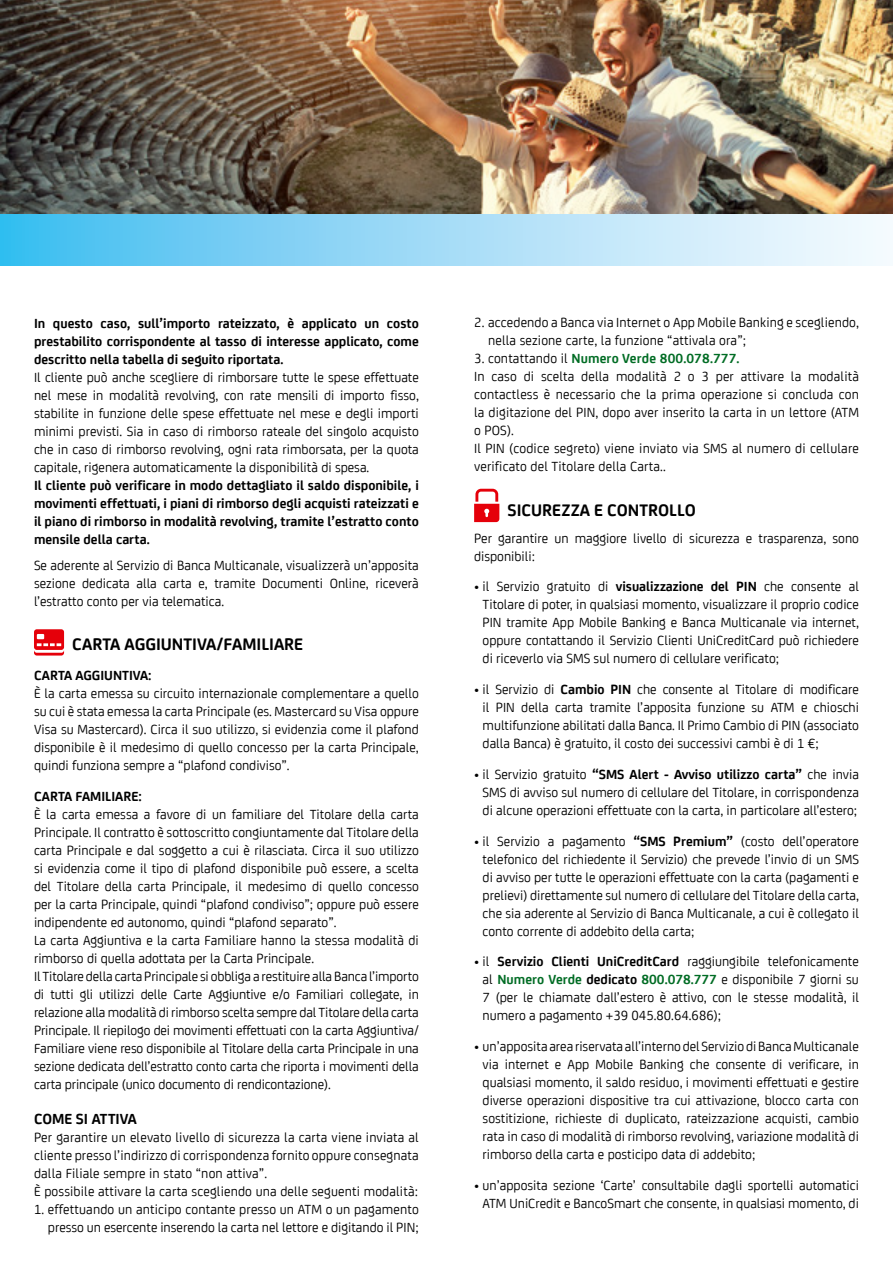
<style>
.page{position:relative;width:893px;height:1263px;background:#fff}
.page>*{position:absolute;margin:0;border:0;box-sizing:border-box;transform-origin:0 0}
.t1{font:700 18px "Uni Credit";color:#000}
.t2{font:700 15.75px "Uni Credit";color:#000}
.t3{font:14.25px/18px "Uni Credit";color:#000;text-align:justify}
.t4{font:700 14.25px/18px "Uni Credit";color:#000;text-align:justify}
.s1{font-weight:700;color:#006c24}
.s2{font-weight:700}
</style>
<div class="page">
<img style="left:1px;top:0;width:892px;height:215px">
<svg style="left:34px;top:629px;width:30px;height:26px"></svg>
<svg style="left:474px;top:489px;width:25px;height:33px"></svg>
<div style="left:0;top:215px;width:893px;height:51px;background:linear-gradient(to right,#41bdf0,#fffcfe)"></div>
<p class="t4" style="left:34px;top:313px;width:386px">In questo caso, sull’importo rateizzato, è applicato un costo prestabilito corrispondente al tasso di interesse applicato, come descritto nella tabella di seguito riportata.</p>
<p class="t3" style="left:34px;top:367px;width:386px">Il cliente può anche scegliere di rimborsare tutte le spese effettuate nel mese in modalità revolving, con rate mensili di importo fisso, stabilite in funzione delle spese effettuate nel mese e degli importi minimi previsti. Sia in caso di rimborso rateale del singolo acquisto che in caso di rimborso revolving, ogni rata rimborsata, per la quota capitale, rigenera automaticamente la disponibilità di spesa.</p>
<p class="t4" style="left:34px;top:475px;width:386px">Il cliente può verificare in modo dettagliato il saldo disponibile, i movimenti effettuati, i piani di rimborso degli acquisti rateizzati e il piano di rimborso in modalità revolving, tramite l’estratto conto mensile della carta.</p>
<p class="t3" style="left:34px;top:555px;width:386px">Se aderente al Servizio di Banca Multicanale, visualizzerà un’apposita sezione dedicata alla carta e, tramite Documenti Online, riceverà l’estratto conto per via telematica.</p>
<p class="t1" style="left:72px;top:630px;width:233px">CARTA AGGIUNTIVA/FAMILIARE</p>
<p class="t4" style="left:34px;top:666px;width:119px">CARTA AGGIUNTIVA:</p>
<p class="t3" style="left:34px;top:684px;width:386px">È la carta emessa su circuito internazionale complementare a quello su cui è stata emessa la carta Principale (es. Mastercard su Visa oppure Visa su Mastercard). Circa il suo utilizzo, si evidenzia come il plafond disponibile è il medesimo di quello concesso per la carta Principale, quindi funziona sempre a “plafond condiviso”.</p>
<p class="t4" style="left:34px;top:786px;width:109px">CARTA FAMILIARE:</p>
<p class="t3" style="left:34px;top:804px;width:386px;text-align:left">È la carta emessa a favore di un familiare del Titolare della carta Principale. Il contratto è sottoscritto congiuntamente dal Titolare della carta Principale e dal soggetto a cui è rilasciata. Circa il suo utilizzo si evidenzia come il tipo di plafond disponibile può essere, a scelta del Titolare della carta Principale, il medesimo di quello concesso per la carta Principale, quindi “plafond condiviso”; oppure può essere indipendente ed autonomo, quindi “plafond separato”.<br>La carta Aggiuntiva e la carta Familiare hanno la stessa modalità di rimborso di quella adottata per la Carta Principale.<br>Il Titolare della carta Principale si obbliga a restituire alla Banca l’importo di tutti gli utilizzi delle Carte Aggiuntive e/o Familiari collegate, in relazione alla modalità di rimborso scelta sempre dal Titolare della carta Principale. Il riepilogo dei movimenti effettuati con la carta Aggiuntiva/ Familiare viene reso disponibile al Titolare della carta Principale in una sezione dedicata dell’estratto conto carta che riporta i movimenti della carta principale (unico documento di rendicontazione).</p>
<p class="t2" style="left:34px;top:1107px;width:104px">COME SI ATTIVA</p>
<p class="t3" style="left:34px;top:1127px;width:386px;text-align:left">Per garantire un elevato livello di sicurezza la carta viene inviata al cliente presso l’indirizzo di corrispondenza fornito oppure consegnata dalla Filiale sempre in stato “non attiva”.<br>È possibile attivare la carta scegliendo una delle seguenti modalità:</p>
<p class="t3" style="left:34px;top:1199px;width:386px;text-align:right">1. effettuando un anticipo contante presso un ATM o un pagamento presso un esercente inserendo la carta nel lettore e digitando il PIN;</p>
<p class="t3" style="left:488px;top:313px;width:372px;text-indent:-14px">2. accedendo a Banca via Internet o App Mobile Banking e scegliendo, nella sezione carte, la funzione “attivala ora”;</p>
<p class="t3" style="left:474px;top:349px;width:386px;text-align:left">3. contattando il <span class="s1">Numero Verde 800.078.777.<br></span>In caso di scelta della modalità 2 o 3 per attivare la modalità contactless è necessario che la prima operazione si concluda con la digitazione del PIN, dopo aver inserito la carta in un lettore (ATM o POS).<br>Il PIN (codice segreto) viene inviato via SMS al numero di cellulare verificato del Titolare della Carta..</p>
<p class="t1" style="left:507px;top:497px;width:190px">SICUREZZA E CONTROLLO</p>
<p class="t3" style="left:474px;top:528px;width:386px">Per garantire un maggiore livello di sicurezza e trasparenza, sono disponibili:</p>
<p class="t3" style="left:483px;top:577px;width:378px;text-indent:-8px">• il Servizio gratuito di <span class="s2">visualizzazione del PIN</span> che consente al Titolare di poter, in qualsiasi momento, visualizzare il proprio codice PIN tramite App Mobile Banking e Banca Multicanale via internet, oppure contattando il Servizio Clienti UniCreditCard può richiedere di riceverlo via SMS sul numero di cellulare verificato;</p>
<p class="t3" style="left:483px;top:679px;width:378px;text-indent:-8px">• il Servizio di <span class="s2">Cambio PIN</span> che consente al Titolare di modificare il PIN della carta tramite l’apposita funzione su ATM e chioschi multifunzione abilitati dalla Banca. Il Primo Cambio di PIN (associato dalla Banca) è gratuito, il costo dei successivi cambi è di 1 €;</p>
<p class="t3" style="left:474px;top:764px;width:386px;text-align:center">• il Servizio gratuito <span class="s2">“SMS Alert - Avviso utilizzo carta”</span> che invia<br>SMS di avviso sul numero di cellulare del Titolare, in corrispondenza di alcune operazioni effettuate con la carta, in particolare all’estero;</p>
<p class="t3" style="left:483px;top:831px;width:378px;text-indent:-8px">• il Servizio a pagamento <span class="s2">“SMS Premium”</span> (costo dell’operatore telefonico del richiedente il Servizio) che prevede l’invio di un SMS di avviso per tutte le operazioni effettuate con la carta (pagamenti e prelievi) direttamente sul numero di cellulare del Titolare della carta, che sia aderente al Servizio di Banca Multicanale, a cui è collegato il conto corrente di addebito della carta;</p>
<p class="t3" style="left:483px;top:952px;width:378px;text-indent:-8px">• il <span class="s2">Servizio Clienti UniCreditCard</span> raggiungibile telefonicamente al <span class="s1">Numero Verde</span> <span class="s2">dedicato</span> <span class="s1">800.078.777</span> e disponibile 7 giorni su 7 (per le chiamate dall’estero è attivo, con le stesse modalità, il numero a pagamento +39 045.80.64.686);</p>
<p class="t3" style="left:483px;top:1036px;width:378px;text-indent:-8px">• un’apposita area riservata all’interno del Servizio di Banca Multicanale via internet e App Mobile Banking che consente di verificare, in qualsiasi momento, il saldo residuo, i movimenti effettuati e gestire diverse operazioni dispositive tra cui attivazione, blocco carta con sostitizione, richieste di duplicato, rateizzazione acquisti, cambio rata in caso di modalità di rimborso revolving, variazione modalità di rimborso della carta e posticipo data di addebito;</p>
<p class="t3" style="left:474px;top:1175px;width:386px;text-align:center">• un’apposita sezione ‘Carte’ consultabile dagli sportelli automatici<br>ATM UniCredit e BancoSmart che consente, in qualsiasi momento, di</p>
</div>
